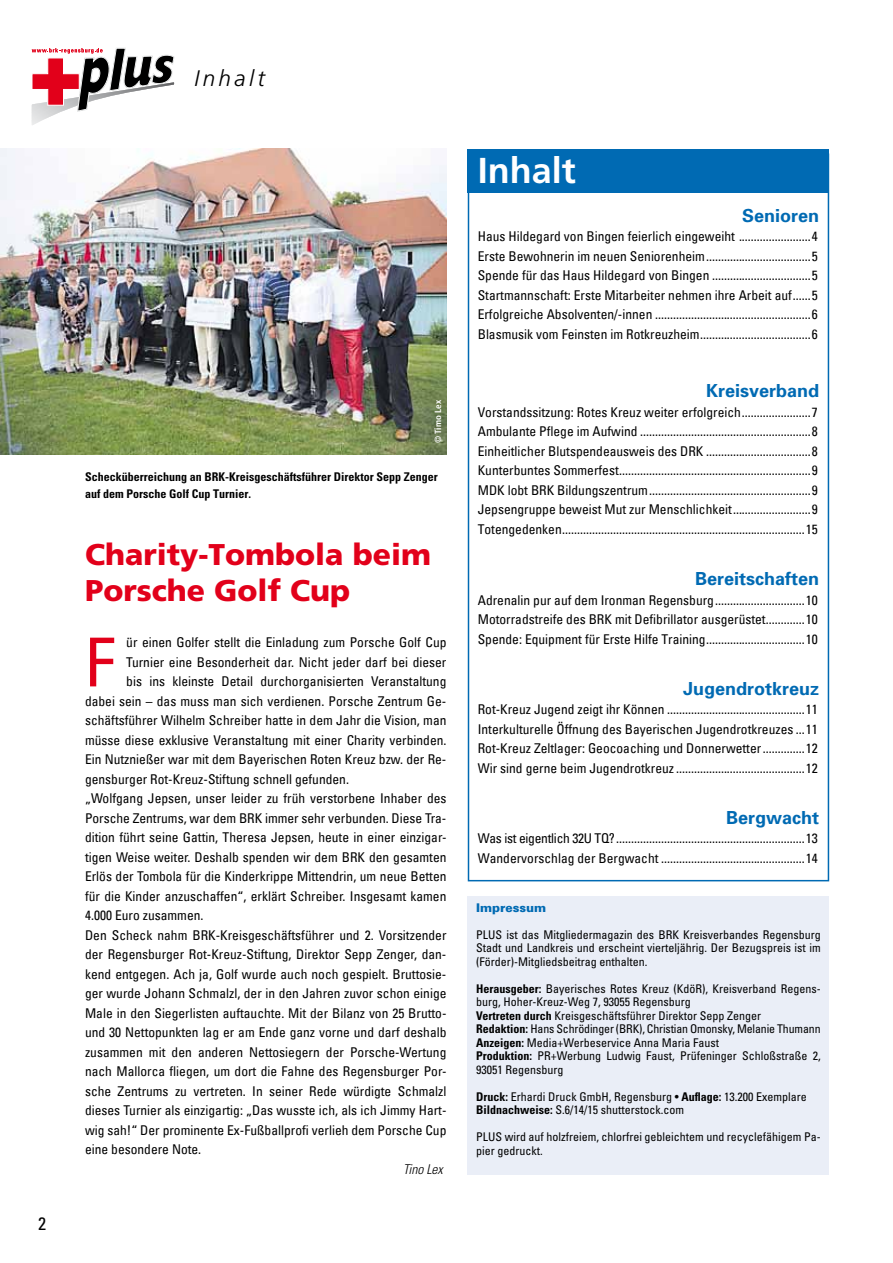
<style>
.page{position:relative;width:893px;height:1263px;background:#fff}
.page>*{position:absolute;margin:0;border:0;box-sizing:border-box;transform-origin:0 0}
.t1{font:condensed 67.5px "Univers LT";color:#e2001a}
.t2{font:700 36px "Frutiger";color:#fff}
.t3{font:900 30px/36px "Frutiger";color:#e2001a}
.t4{font:italic 300 22.5px "Frutiger";letter-spacing:.15em;color:#000}
.t5{font:700 18px "Univers";color:#006ab3}
.t6{font:condensed 18px "Univers LT";color:#000}
.t7{font:condensed 13.5px/19.5px "Univers LT";color:#000;text-align:justify}
.t8{font:italic 300 condensed 13.5px "Univers";color:#000}
.t9{font:condensed 12px/13.5px "Univers";color:#000}
.t10{font:700 condensed 12px/16.5px "Univers";color:#000}
.t11{font:900 12px "Univers";color:#006ab3}
.t12{font:700 condensed 9px "Frutiger";color:#fff}
.s1{font-weight:700}
</style>
<div class="page">
<img style="left:0;top:149px;width:446px;height:305px">
<svg style="left:32px;top:48px;width:143px;height:77px"></svg>
<div style="left:468px;top:149px;width:361px;height:43px;background:#006ab3"></div>
<div style="left:468px;top:153px;width:361px;height:728px;border:2px solid #006ab3"></div>
<div style="left:468px;top:896px;width:361px;height:279px;background:#eaeef7"></div>
<h3 class="t6" style="left:38px;top:1212px;width:9px">2</h3>
<h3 class="t4" style="left:194px;top:66px;width:72px">Inhalt</h3>
<p class="t12" style="left:433px;top:443px;width:45px;rotate:-90deg">© Timo Lex</p>
<p class="t10" style="left:85px;top:468px;width:354px">Schecküberreichung an BRK-Kreisgeschäftsführer Direktor Sepp Zenger auf dem Porsche Golf Cup Turnier.</p>
<h3 class="t3" style="left:85px;top:536px;width:348px">Charity-Tombola beim<br>Porsche Golf Cup</h3>
<h1 class="t1" style="left:85px;top:620px;width:31px">F</h1>
<p class="t7" style="left:126px;top:633px;width:322px">ür einen Golfer stellt die Einladung zum Porsche Golf Cup</p>
<p class="t7" style="left:126px;top:652px;width:322px">Turnier eine Besonderheit dar. Nicht jeder darf bei dieser</p>
<p class="t7" style="left:126px;top:672px;width:322px">bis ins kleinste Detail durchorganisierten Veranstaltung</p>
<p class="t7" style="left:85px;top:691px;width:363px">dabei sein – das muss man sich verdienen. Porsche Zentrum Ge-</p>
<p class="t7" style="left:85px;top:711px;width:363px">schäftsführer Wilhelm Schreiber hatte in dem Jahr die Vision, man</p>
<p class="t7" style="left:85px;top:730px;width:363px">müsse diese exklusive Veranstaltung mit einer Charity verbinden.</p>
<p class="t7" style="left:85px;top:750px;width:363px">Ein Nutznießer war mit dem Bayerischen Roten Kreuz bzw. der Re-</p>
<p class="t7" style="left:85px;top:769px;width:265px">gensburger Rot-Kreuz-Stiftung schnell gefunden.</p>
<p class="t7" style="left:85px;top:789px;width:363px">„Wolfgang Jepsen, unser leider zu früh verstorbene Inhaber des</p>
<p class="t7" style="left:85px;top:808px;width:363px">Porsche Zentrums, war dem BRK immer sehr verbunden. Diese Tra-</p>
<p class="t7" style="left:85px;top:828px;width:363px">dition führt seine Gattin, Theresa Jepsen, heute in einer einzigar-</p>
<p class="t7" style="left:85px;top:847px;width:363px">tigen Weise weiter. Deshalb spenden wir dem BRK den gesamten</p>
<p class="t7" style="left:85px;top:867px;width:363px">Erlös der Tombola für die Kinderkrippe Mittendrin, um neue Betten</p>
<p class="t7" style="left:85px;top:886px;width:363px">für die Kinder anzuschaffen“, erklärt Schreiber. Insgesamt kamen</p>
<p class="t7" style="left:85px;top:905px;width:120px">4.000 Euro zusammen.</p>
<p class="t7" style="left:85px;top:925px;width:363px">Den Scheck nahm BRK-Kreisgeschäftsführer und 2. Vorsitzender</p>
<p class="t7" style="left:85px;top:944px;width:363px">der Regensburger Rot-Kreuz-Stiftung, Direktor Sepp Zenger, dan-</p>
<p class="t7" style="left:85px;top:964px;width:363px">kend entgegen. Ach ja, Golf wurde auch noch gespielt. Bruttosie-</p>
<p class="t7" style="left:85px;top:983px;width:363px">ger wurde Johann Schmalzl, der in den Jahren zuvor schon einige</p>
<p class="t7" style="left:85px;top:1003px;width:363px">Male in den Siegerlisten auftauchte. Mit der Bilanz von 25 Brutto-</p>
<p class="t7" style="left:85px;top:1022px;width:363px">und 30 Nettopunkten lag er am Ende ganz vorne und darf deshalb</p>
<p class="t7" style="left:85px;top:1042px;width:363px">zusammen mit den anderen Nettosiegern der Porsche-Wertung</p>
<p class="t7" style="left:85px;top:1061px;width:363px">nach Mallorca fliegen, um dort die Fahne des Regensburger Por-</p>
<p class="t7" style="left:85px;top:1081px;width:363px">sche Zentrums zu vertreten. In seiner Rede würdigte Schmalzl</p>
<p class="t7" style="left:85px;top:1100px;width:363px">dieses Turnier als einzigartig: „Das wusste ich, als ich Jimmy Hart-</p>
<p class="t7" style="left:85px;top:1120px;width:363px">wig sah!“ Der prominente Ex-Fußballprofi verlieh dem Porsche Cup</p>
<p class="t7" style="left:85px;top:1139px;width:118px">eine besondere Note.</p>
<p class="t8" style="left:403px;top:1161px;width:41px">Tino Lex</p>
<h2 class="t2" style="left:478px;top:149px;width:100px">Inhalt</h2>
<h3 class="t5" style="left:742px;top:204px;width:79px">Senioren</h3>
<p class="t7" style="left:478px;top:227px;width:342px">Haus Hildegard von Bingen feierlich eingeweiht ........................4<br>Erste Bewohnerin im neuen Seniorenheim...................................5<br>Spende für das Haus Hildegard von Bingen .................................5<br>Startmannschaft: Erste Mitarbeiter nehmen ihre Arbeit auf......5<br>Erfolgreiche Absolventen/-innen ....................................................6<br>Blasmusik vom Feinsten im Rotkreuzheim.....................................6</p>
<h3 class="t5" style="left:706px;top:379px;width:115px">Kreisverband</h3>
<p class="t7" style="left:478px;top:402px;width:342px">Vorstandssitzung: Rotes Kreuz weiter erfolgreich.......................7<br>Ambulante Pflege im Aufwind .........................................................8<br>Einheitlicher Blutspendeausweis des DRK ...................................8<br>Kunterbuntes Sommerfest................................................................9<br>MDK lobt BRK Bildungszentrum......................................................9<br>Jepsengruppe beweist Mut zur Menschlichkeit..........................9<br>Totengedenken.................................................................................15</p>
<h3 class="t5" style="left:695px;top:567px;width:126px">Bereitschaften</h3>
<p class="t7" style="left:478px;top:590px;width:342px">Adrenalin pur auf dem Ironman Regensburg..............................10<br>Motorradstreife des BRK mit Defibrillator ausgerüstet.............10<br>Spende: Equipment für Erste Hilfe Training.................................10</p>
<h3 class="t5" style="left:683px;top:676px;width:138px">Jugendrotkreuz</h3>
<p class="t7" style="left:478px;top:699px;width:342px">Rot-Kreuz Jugend zeigt ihr Können ..............................................11<br>Interkulturelle Öffnung des Bayerischen Jugendrotkreuzes ...11<br>Rot-Kreuz Zeltlager: Geocoaching und Donnerwetter..............12<br>Wir sind gerne beim Jugendrotkreuz...........................................12</p>
<h3 class="t5" style="left:726px;top:805px;width:95px">Bergwacht</h3>
<p class="t7" style="left:478px;top:828px;width:342px">Was ist eigentlich 32U TQ?...............................................................13<br>Wandervorschlag der Bergwacht ................................................14</p>
<p class="t11" style="left:476px;top:900px;width:72px">Impressum</p>
<p class="t9" style="left:476px;top:927px;width:346px;text-align:justify">PLUS ist das Mitgliedermagazin des BRK Kreisverbandes Regensburg Stadt und Landkreis und erscheint vierteljährig. Der Bezugspreis ist im (Förder)-Mitgliedsbeitrag enthalten.</p>
<p class="t9" style="left:476px;top:981px;width:346px"><span class="s1">Herausgeber:</span> Bayerisches Rotes Kreuz (KdöR), Kreisverband Regens&shy;burg, Hoher-Kreuz-Weg 7, 93055 Regensburg<br><span class="s1">Vertreten durch</span> Kreisgeschäftsführer Direktor Sepp Zenger<br><span class="s1">Redaktion:</span> Hans Schrödinger (BRK), Christian Omonsky, Melanie Thumann <span class="s1">Anzeigen:</span> Media+Werbeservice Anna Maria Faust<br><span class="s1">Produktion:</span> PR+Werbung Ludwig Faust, Prüfeninger Schloßstraße 2, 93051 Regensburg</p>
<p class="t9" style="left:476px;top:1089px;width:332px"><span class="s1">Druck:</span> Erhardi Druck GmbH, Regensburg • <span class="s1">Auflage:</span> 13.200 Exemplare<br><span class="s1">Bildnachweise:</span> S.6/14/15 shutterstock.com</p>
<p class="t9" style="left:476px;top:1130px;width:346px">PLUS wird auf holzfreiem, chlorfrei gebleichtem und recyclefähigem Pa&shy;pier gedruckt.</p>
</div>
